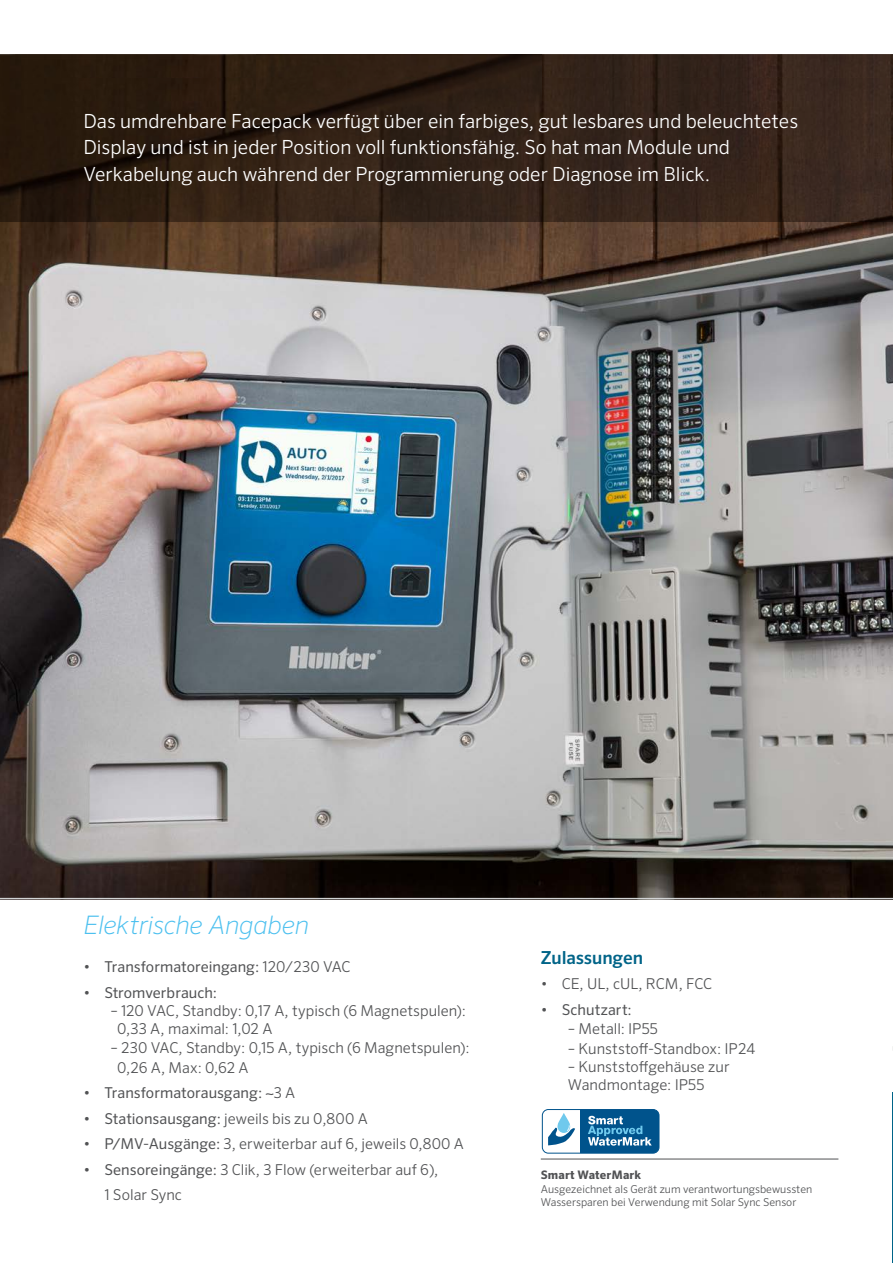
<style>
.page{position:relative;width:893px;height:1263px;background:#fff}
.page>*{position:absolute;margin:0;border:0;box-sizing:border-box;transform-origin:0 0}
.t1{font:italic 200 25.5px "Sero Pro";letter-spacing:-.015em;color:#4cc0ef}
.t2{font:300 19.5px/26.2px "Sero Pro";color:#fff}
.t3{font:500 18px "Sero Pro";letter-spacing:-.01em;color:#006488}
.t4{font:300 15px/18px "Sero Pro";color:#515254}
.t5{font:15px "Sero Pro";letter-spacing:.005em;color:#515254}
.t6{font:700 11.7px "Sero Pro";letter-spacing:.015em;color:#515254}
.t7{font:300 10.8px/13.5px "Sero Pro";color:#515254}
.s1{font-weight:300}
.s2{font-weight:400}
</style>
<div class="page">
<img style="left:0;top:221px;width:893px;height:677px">
<svg style="left:0;top:54px;width:893px;height:167px;background:#302015"></svg>
<hr style="left:0;top:898px;width:893px;height:1px;background:#d1d3d4">
<hr style="left:892px;top:1093px;width:1px;height:170px;background:#006488">
<hr style="left:541px;top:1159px;width:297px;height:1px;background:#515254">
<svg style="left:548px;top:1109px;width:111px;height:44px"></svg>
<h2 class="t2" style="left:83px;top:108px;width:716px">Das umdrehbare Facepack verfügt über ein farbiges, gut lesbares und beleuchtetes<br>Display und ist in jeder Position voll funktionsfähig. So hat man Module und<br>Verkabelung auch während der Programmierung oder Diagnose im Blick.</h2>
<h1 class="t1" style="left:83px;top:910px;width:227px">Elektrische Angaben</h1>
<p class="t5" style="left:83px;top:958px;width:269px">• Transformatoreingang: <span class="s1">120/230 VAC</span></p>
<p class="t5" style="left:83px;top:983px;width:135px">• Stromverbrauch:</p>
<p class="t4" style="left:117px;top:1001px;width:350px;text-indent:-7px">– 120 VAC, Standby: 0,17 A, typisch (6 Magnetspulen):<br>0,33 A, maximal: 1,02 A</p>
<p class="t4" style="left:117px;top:1038px;width:354px;line-height:19.5px;text-indent:-7px">– 230 VAC, Standby: 0,15 A, typisch (6 Magnetspulen):<br>0,26 A, Max: 0,62 A</p>
<p class="t5" style="left:83px;top:1084px;width:213px">• Transformatorausgang: ~<span class="s1">3 A</span></p>
<p class="t4" style="left:83px;top:1109px;width:286px"><span class="s2">• Stationsausgang:</span> jeweils bis zu 0,800 A</p>
<p class="t4" style="left:83px;top:1134px;width:382px"><span class="s2">• P/MV-Ausgänge:</span> 3, erweiterbar auf 6, jeweils 0,800 A</p>
<p class="t4" style="left:104px;top:1156px;width:335px;line-height:25.5px;text-indent:-21px"><span class="s2">• Sensoreingänge:</span> 3 Clik, 3 Flow (erweiterbar auf 6),<br>1 Solar Sync</p>
<p class="t3" style="left:541px;top:946px;width:104px">Zulassungen</p>
<p class="t4" style="left:541px;top:975px;width:173px">• CE, UL, cUL, RCM, FCC</p>
<p class="t5" style="left:541px;top:1000px;width:93px">• Schutzart:</p>
<p class="t4" style="left:568px;top:1020px;width:92px">– Metall: IP55</p>
<p class="t4" style="left:568px;top:1039px;width:189px">– Kunststoff-Standbox: IP24</p>
<p class="t4" style="left:568px;top:1057px;width:163px">– Kunststoffgehäuse zur<br>Wandmontage: IP55</p>
<p class="t6" style="left:541px;top:1168px;width:102px">Smart WaterMark</p>
<p class="t7" style="left:541px;top:1182px;width:273px">Ausgezeichnet als Gerät zum verantwortungsbewussten<br>Wassersparen bei Verwendung mit Solar Sync Sensor</p>
</div>
